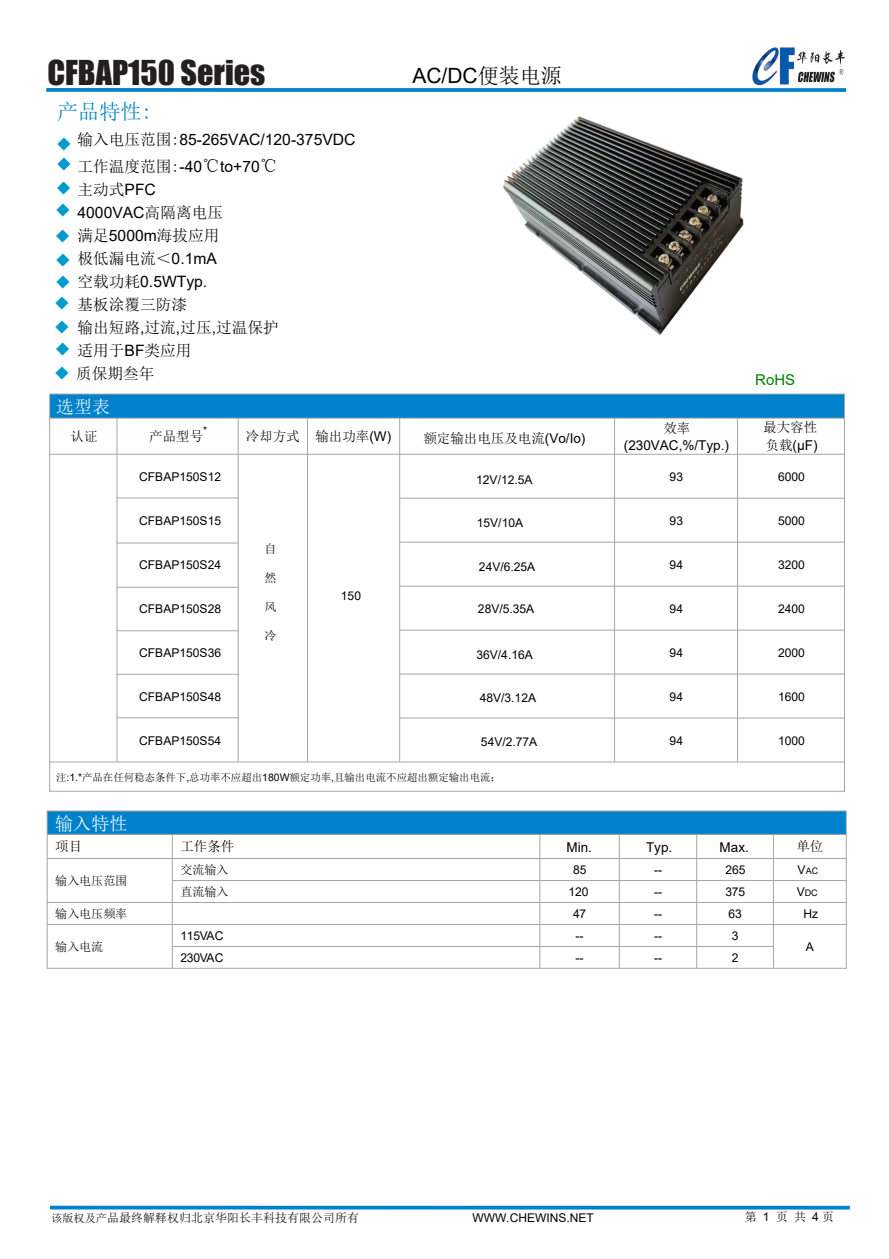
<style>
.page{position:relative;width:889px;height:1259px;background:#fff}
.page>*{position:absolute;margin:0;border:0;box-sizing:border-box;transform-origin:0 0}
.t1{font:31.5px "Impact";color:#231f20}
.t2{font:21.15px "Sim Sun";color:#0081cc}
.t3{font:21px "Arial";color:#000}
.t4{font:18px "Sim Sun";color:#fff}
.t5{font:16.5px/19.8px "Sim Sun";color:#009acc}
.t6{font:15.6px/26.5px "Arial";color:#000}
.t7{font:15.6px/23.2px "Sim Sun";color:#000;text-align:right}
.t8{font:14.85px "Arial";color:#008000}
.t9{font:13.5px "Sim Sun";color:#000}
.t10{font:13.5px "Arial";color:#000}
.t11{font:12.15px "Arial";color:#000}
.t12{font:12.15px "Sim Sun";color:#000}
.t13{font:12px "Sim Sun";color:#000}
.t14{font:12px "Arial";color:#000}
.t15{font:10.35px "Sim Sun";color:#000}
.t16{font:10.35px "Arial";color:#000}
.t17{font:9px "Arial";color:#000}
.s1{font-family:"Sim Sun"}
.s2{font-family:"Sim Sun";font-size:18px}
.s3{font-size:16.5px;color:#009acc}
.s4{font-family:"Arial"}
.s5{font-family:"Sim Sun";font-size:16.5px;color:#009acc}
.s6{font-size:12.15px}
.s7{font-size:11.1px}
</style>
<div class="page">
<svg style="left:46px;top:88px;width:800px;height:4px;background:#0f88ce"></svg>
<div style="left:50px;top:394px;width:794px;height:24px;background:#0081cc"></div>
<hr style="left:49px;top:394px;width:796px;height:1px;background:#a6a6a6">
<hr style="left:49px;top:418px;width:796px;height:1px;background:#a6a6a6">
<hr style="left:49px;top:454px;width:796px;height:1px;background:#a6a6a6">
<hr style="left:400px;top:498px;width:445px;height:1px;background:#a6a6a6">
<hr style="left:399px;top:542px;width:446px;height:1px;background:#a6a6a6">
<hr style="left:399px;top:586px;width:446px;height:1px;background:#a6a6a6">
<hr style="left:399px;top:630px;width:446px;height:1px;background:#a6a6a6">
<hr style="left:400px;top:674px;width:445px;height:1px;background:#a6a6a6">
<hr style="left:399px;top:718px;width:446px;height:1px;background:#a6a6a6">
<hr style="left:49px;top:761px;width:796px;height:1px;background:#a6a6a6">
<hr style="left:49px;top:791px;width:796px;height:1px;background:#a6a6a6">
<hr style="left:49px;top:394px;width:1px;height:397px;background:#a6a6a6">
<hr style="left:117px;top:418px;width:1px;height:343px;background:#a6a6a6">
<hr style="left:238px;top:418px;width:1px;height:343px;background:#a6a6a6">
<hr style="left:307px;top:418px;width:1px;height:343px;background:#a6a6a6">
<hr style="left:399px;top:418px;width:1px;height:343px;background:#a6a6a6">
<hr style="left:614px;top:418px;width:1px;height:343px;background:#a6a6a6">
<hr style="left:737px;top:418px;width:1px;height:343px;background:#a6a6a6">
<hr style="left:844px;top:394px;width:1px;height:397px;background:#a6a6a6">
<hr style="left:117px;top:498px;width:121px;height:1px;background:#a6a6a6">
<hr style="left:117px;top:543px;width:121px;height:1px;background:#a6a6a6">
<hr style="left:117px;top:587px;width:121px;height:1px;background:#a6a6a6">
<hr style="left:117px;top:630px;width:121px;height:1px;background:#a6a6a6">
<hr style="left:116px;top:674px;width:122px;height:1px;background:#a6a6a6">
<hr style="left:117px;top:717px;width:121px;height:1px;background:#a6a6a6">
<div style="left:47px;top:811px;width:799px;height:23px;background:#0081cc"></div>
<hr style="left:47px;top:810px;width:799px;height:1px;background:#a6a6a6">
<hr style="left:47px;top:834px;width:799px;height:1px;background:#a6a6a6">
<hr style="left:47px;top:858px;width:799px;height:1px;background:#a6a6a6">
<hr style="left:172px;top:880px;width:674px;height:1px;background:#a6a6a6">
<hr style="left:47px;top:902px;width:799px;height:1px;background:#a6a6a6">
<hr style="left:47px;top:924px;width:799px;height:1px;background:#a6a6a6">
<hr style="left:172px;top:946px;width:602px;height:1px;background:#a6a6a6">
<hr style="left:47px;top:968px;width:799px;height:1px;background:#a6a6a6">
<hr style="left:47px;top:810px;width:1px;height:158px;background:#a6a6a6">
<hr style="left:172px;top:834px;width:1px;height:134px;background:#a6a6a6">
<hr style="left:539px;top:834px;width:1px;height:134px;background:#a6a6a6">
<hr style="left:619px;top:834px;width:1px;height:134px;background:#a6a6a6">
<hr style="left:696px;top:834px;width:1px;height:134px;background:#a6a6a6">
<hr style="left:773px;top:834px;width:1px;height:134px;background:#a6a6a6">
<hr style="left:846px;top:811px;width:1px;height:157px;background:#a6a6a6">
<svg style="left:50px;top:1205px;width:800px;height:4px;background:#3199d5"></svg>
<img style="left:503px;top:116px;width:241px;height:219px">
<img style="left:752px;top:47px;width:92px;height:38px">
<h1 class="t1" style="left:47px;top:48px;width:219px">CFBAP150 Series</h1>
<h3 class="t3" style="left:412px;top:62px;width:151px">AC/DC<span class="s1">便装电源</span></h3>
<h2 class="t2" style="left:57px;top:101px;width:96px">产品特性:</h2>
<p class="t6" style="left:78px;top:126px;width:279px"><span class="s1">输入电压范围:</span>85-265VAC/120-375VDC<span class="s1">工作温度范围:</span>-40<span class="s2">℃</span>to+70<span class="s2">℃</span></p>
<p class="t7" style="left:56px;top:177px;width:102px"><span class="s3">◆</span> 主动式<span class="s4">PFC</span></p>
<p class="t6" style="left:78px;top:199px;width:147px">4000VAC<span class="s1">高隔离电压</span></p>
<p class="t7" style="left:55px;top:224px;width:166px"><span class="s3">◆</span> 满足<span class="s4">5000m</span>海拔应用极低漏电流＜<span class="s4">0.1mA</span></p>
<p class="t6" style="left:55px;top:268px;width:154px"><span class="s5">◆</span> <span class="s1">空载功耗</span>0.5WTyp.</p>
<h3 class="t5" style="left:56px;top:134px;width:18px">◆ ◆</h3>
<h3 class="t5" style="left:55px;top:200px;width:18px">◆</h3>
<h3 class="t5" style="left:55px;top:250px;width:18px">◆</h3>
<p class="t7" style="left:54px;top:293px;width:135px"><span class="s3">◆</span> 基板涂覆三防漆</p>
<p class="t7" style="left:54px;top:315px;width:226px"><span class="s3">◆</span> 输出短路<span class="s4">,</span>过流<span class="s4">,</span>过压<span class="s4">,</span>过温保护</p>
<p class="t7" style="left:54px;top:362px;width:102px"><span class="s3">◆</span> 质保期叁年</p>
<p class="t7" style="left:55px;top:339px;width:139px"><span class="s3">◆</span> 适用于<span class="s4">BF</span>类应用</p>
<h3 class="t4" style="left:56px;top:397px;width:56px">选型表</h3>
<p class="t9" style="left:71px;top:429px;width:28px">认证</p>
<p class="t9" style="left:149px;top:429px;width:55px">产品型号</p>
<p class="t16" style="left:203px;top:423px;width:6px">*</p>
<p class="t9" style="left:246px;top:429px;width:147px">冷却方式 输出功率<span class="s4">(W)</span></p>
<p class="t9" style="left:423px;top:431px;width:164px">额定输出电压及电流<span class="s4">(Vo/Io)</span></p>
<p class="t9" style="left:663px;top:421px;width:28px">效率</p>
<p class="t10" style="left:624px;top:436px;width:107px">(230VAC,%/Typ.)</p>
<p class="t8" style="left:755px;top:370px;width:41px">RoHS</p>
<p class="t9" style="left:763px;top:421px;width:56px">最大容性</p>
<p class="t10" style="left:765px;top:436px;width:54px"><span class="s1">负载</span>(µF)</p>
<p class="t11" style="left:139px;top:468px;width:83px">CFBAP150S12</p>
<p class="t11" style="left:476px;top:471px;width:58px">12V/12.5A</p>
<p class="t11" style="left:669px;top:468px;width:15px">93</p>
<p class="t11" style="left:778px;top:468px;width:28px">6000</p>
<p class="t11" style="left:139px;top:512px;width:83px">CFBAP150S15</p>
<p class="t11" style="left:477px;top:514px;width:48px">15V/10A</p>
<p class="t11" style="left:669px;top:512px;width:15px">93</p>
<p class="t11" style="left:778px;top:512px;width:28px">5000</p>
<p class="t11" style="left:139px;top:556px;width:83px">CFBAP150S24</p>
<p class="t11" style="left:479px;top:558px;width:58px">24V/6.25A</p>
<p class="t11" style="left:669px;top:556px;width:15px">94</p>
<p class="t11" style="left:778px;top:556px;width:28px">3200</p>
<p class="t11" style="left:139px;top:600px;width:83px">CFBAP150S28</p>
<p class="t11" style="left:478px;top:600px;width:58px">28V/5.35A</p>
<p class="t11" style="left:669px;top:600px;width:15px">94</p>
<p class="t11" style="left:778px;top:600px;width:28px">2400</p>
<p class="t11" style="left:139px;top:644px;width:83px">CFBAP150S36</p>
<p class="t11" style="left:476px;top:646px;width:58px">36V/4.16A</p>
<p class="t11" style="left:669px;top:644px;width:15px">94</p>
<p class="t11" style="left:778px;top:644px;width:28px">2000</p>
<p class="t11" style="left:139px;top:688px;width:83px">CFBAP150S48</p>
<p class="t11" style="left:480px;top:689px;width:58px">48V/3.12A</p>
<p class="t11" style="left:669px;top:688px;width:15px">94</p>
<p class="t11" style="left:778px;top:688px;width:28px">1600</p>
<p class="t11" style="left:139px;top:732px;width:83px">CFBAP150S54</p>
<p class="t12" style="left:265px;top:542px;width:14px">自</p>
<p class="t12" style="left:265px;top:571px;width:14px">然</p>
<p class="t12" style="left:265px;top:600px;width:14px">风</p>
<p class="t12" style="left:265px;top:629px;width:14px">冷</p>
<p class="t11" style="left:341px;top:587px;width:22px">150</p>
<p class="t11" style="left:481px;top:733px;width:58px">54V/2.77A</p>
<p class="t11" style="left:669px;top:732px;width:15px">94</p>
<p class="t11" style="left:778px;top:732px;width:28px">1000</p>
<p class="t15" style="left:56px;top:772px;width:446px">注<span class="s4">:1.*</span>产品在任何稳态条件下<span class="s4">,</span>总功率不应超出<span class="s4">180W</span>额定功率<span class="s4">,</span>且输出电流不应超出额定输出电流；</p>
<h3 class="t4" style="left:55px;top:814px;width:74px">输入特性</h3>
<p class="t9" style="left:55px;top:840px;width:28px">项目</p>
<p class="t9" style="left:180px;top:840px;width:56px">工作条件</p>
<p class="t10" style="left:566px;top:838px;width:27px">Min.</p>
<p class="t10" style="left:646px;top:838px;width:28px">Typ.</p>
<p class="t10" style="left:719px;top:838px;width:31px">Max.</p>
<p class="t9" style="left:796px;top:840px;width:28px">单位</p>
<p class="t12" style="left:55px;top:874px;width:74px">输入电压范围</p>
<p class="t12" style="left:180px;top:863px;width:50px">交流输入</p>
<p class="t11" style="left:573px;top:861px;width:15px">85</p>
<p class="t11" style="left:654px;top:861px;width:9px">--</p>
<p class="t11" style="left:725px;top:861px;width:22px">265</p>
<p class="t17" style="left:797px;top:865px;width:22px"><span class="s6">V</span>AC</p>
<p class="t12" style="left:180px;top:885px;width:50px">直流输入</p>
<p class="t11" style="left:568px;top:883px;width:22px">120</p>
<p class="t11" style="left:654px;top:883px;width:9px">--</p>
<p class="t11" style="left:725px;top:883px;width:21px">375</p>
<p class="t17" style="left:796px;top:887px;width:23px"><span class="s6">V</span>DC</p>
<p class="t12" style="left:55px;top:907px;width:74px">输入电压频率</p>
<p class="t11" style="left:573px;top:905px;width:15px">47</p>
<p class="t11" style="left:654px;top:905px;width:9px">--</p>
<p class="t11" style="left:728px;top:905px;width:15px">63</p>
<p class="t11" style="left:803px;top:905px;width:16px">Hz</p>
<p class="t12" style="left:55px;top:940px;width:50px">输入电流</p>
<p class="t11" style="left:180px;top:927px;width:45px">115VAC</p>
<p class="t11" style="left:575px;top:927px;width:9px">--</p>
<p class="t11" style="left:654px;top:927px;width:9px">--</p>
<p class="t11" style="left:732px;top:927px;width:8px">3</p>
<p class="t11" style="left:806px;top:938px;width:10px">A</p>
<p class="t11" style="left:180px;top:949px;width:45px">230VAC</p>
<p class="t11" style="left:575px;top:949px;width:9px">--</p>
<p class="t11" style="left:654px;top:949px;width:9px">--</p>
<p class="t11" style="left:732px;top:949px;width:8px">2</p>
<p class="t13" style="left:51px;top:1212px;width:309px"><span class="s7">该版权及产</span>品最终解释权归北京华阳长丰科技有限公司所有</p>
<p class="t14" style="left:472px;top:1209px;width:123px">WWW.CHEWINS.NET</p>
<p class="t13" style="left:745px;top:1211px;width:91px">第 <span class="s4">1</span> 页 共 <span class="s4">4</span> 页</p>
</div>
